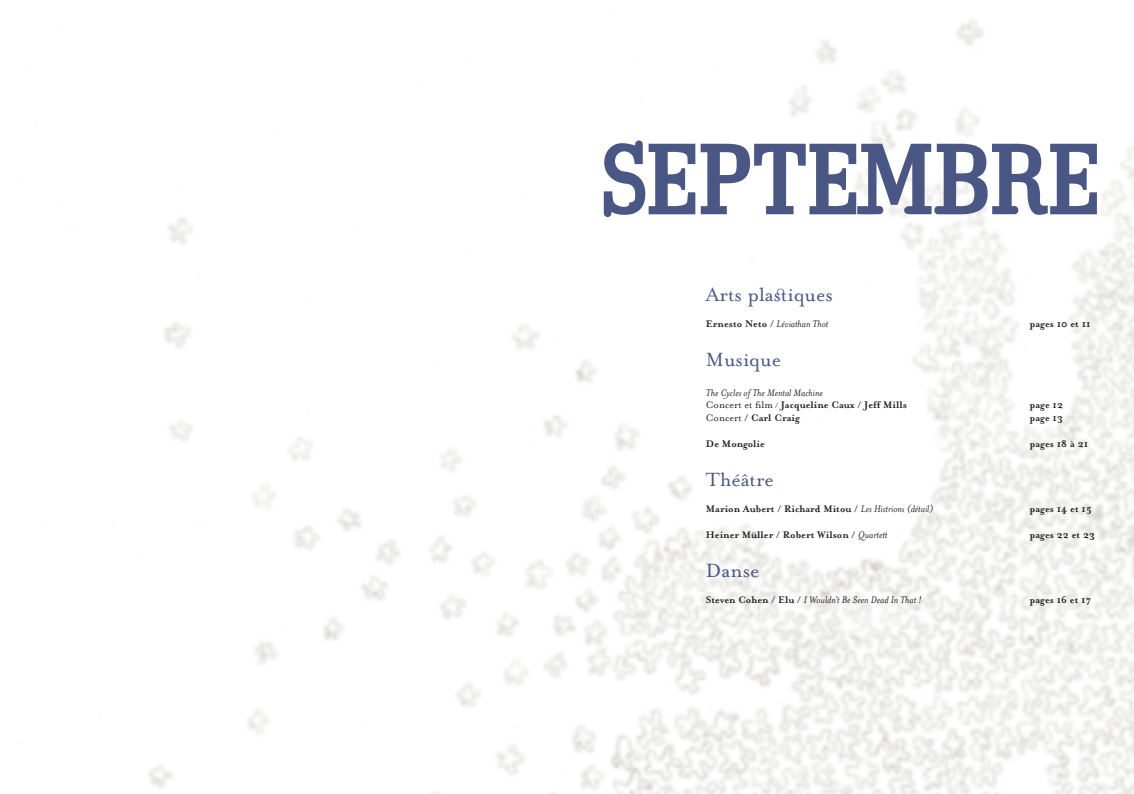
<style>
.page{position:relative;width:1134px;height:794px;background:#fff}
.page>*{position:absolute;margin:0;border:0;box-sizing:border-box;transform-origin:0 0}
.t1{font:96px "Calvino Heavy Hand";letter-spacing:-.055em;color:#4a5683}
.t2{font:22px "Mrs Eaves Roman";color:#4a5683}
.t3{font:700 11px "Mrs Eaves";color:#231f20}
.t4{font:italic 11px/12px "Mrs Eaves";color:#231f20}
.s1{font-family:"Mrs Eaves Just Lig Roman"}
.s2{font-weight:700;font-style:normal}
.s3{font-family:"Mrs Eaves Roman";font-style:normal}
.s4{font-family:"Mrs Eaves Roman";font-style:normal;font-size:9px}
.s5{font-family:"Mrs Eaves Roman";font-weight:400}
.s6{font-weight:400;font-style:italic}
</style>
<div class="page">
<h1 class="t1" style="left:599px;top:145px;width:507px">SEPTEMBRE</h1>
<h2 class="t2" style="left:706px;top:281px;width:128px">Arts pla<span class="s1">s</span>iques</h2>
<p class="t4" style="left:706px;top:317px;width:124px"><span class="s2">Ernesto Neto /</span> Léviathan Thot</p>
<p class="t3" style="left:1030px;top:317px;width:62px">pages 10 et 11</p>
<h2 class="t2" style="left:706px;top:346px;width:77px">Musique</h2>
<p class="t4" style="left:706px;top:386px;width:203px">The Cycles of The Mental Machine<br><span class="s3">Concert et film</span> <span class="s4">/</span> <span class="s2">Jacqueline Caux / Jeff Mills</span></p>
<p class="t3" style="left:1030px;top:398px;width:35px">page 12</p>
<p class="t3" style="left:706px;top:411px;width:95px"><span class="s5">Concert</span> / Carl Craig</p>
<p class="t3" style="left:1030px;top:411px;width:34px">page 13</p>
<p class="t3" style="left:706px;top:437px;width:61px">De Mongolie</p>
<p class="t3" style="left:1030px;top:437px;width:60px">pages 18 à 21</p>
<h2 class="t2" style="left:706px;top:466px;width:69px">Théâtre</h2>
<p class="t3" style="left:706px;top:502px;width:229px">Marion Aubert / Richard Mitou / <span class="s6">Les Histrions (détail)</span></p>
<p class="t3" style="left:1030px;top:502px;width:63px">pages 14 et 15</p>
<p class="t3" style="left:706px;top:528px;width:183px">Heiner Müller / Robert Wilson / <span class="s6">Quartett</span></p>
<p class="t3" style="left:1030px;top:528px;width:66px">pages 22 et 23</p>
<h2 class="t2" style="left:706px;top:557px;width:55px">Danse</h2>
<p class="t4" style="left:706px;top:593px;width:217px"><span class="s2">Steven Cohen / Elu /</span> I Wouldn’t Be Seen Dead In That !</p>
<p class="t3" style="left:1030px;top:593px;width:62px">pages 16 et 17</p>
</div>
